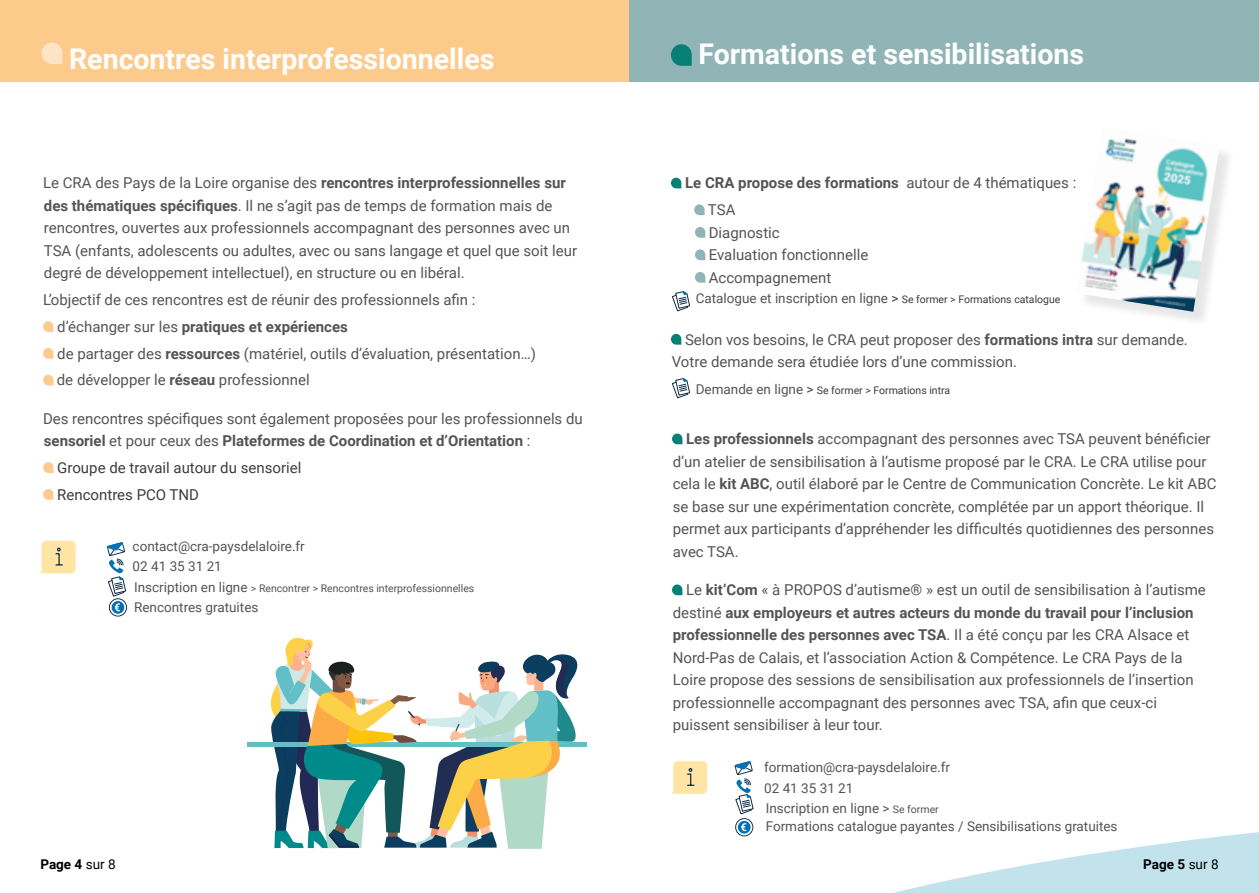
<style>
.page{position:relative;width:1259px;height:893px;background:#fff}
.page>*{position:absolute;margin:0;border:0;box-sizing:border-box;transform-origin:0 0}
.t1{font:700 28.5px "Roboto";color:#fff}
.t2{font:15px/22.5px "Roboto";color:#555454}
.t3{font:700 15px/26.7px "Roboto";color:#555454}
.t4{font:15px/26.7px "Roboto";color:#3c3c3b}
.t5{font:13.5px/20.4px "Roboto";color:#555454}
.t6{font:700 13.5px "Roboto";color:#000}
.t7{font:10.5px "Roboto";color:#555454}
.t8{font:10.5px "Roboto";color:#3c3c3b}
.s1{font-weight:700}
.s2{font-size:13.5px}
.s3{font-weight:400}
.s4{color:#3c3c3b}
.s5{font-size:10.5px;color:#3c3c3b}
.s6{font-size:13.5px;color:#555454}
.s7{font-size:10.5px}
</style>
<div class="page">
<svg style="left:735px;top:818px;width:524px;height:75px"></svg>
<div style="left:0;top:0;width:629px;height:81px;background:#fccb8c"></div>
<svg style="left:42px;top:43px;width:20px;height:21px"></svg>
<svg style="left:43px;top:321px;width:11px;height:11px"></svg>
<svg style="left:43px;top:348px;width:11px;height:11px"></svg>
<svg style="left:43px;top:375px;width:11px;height:10px"></svg>
<div style="left:109px;top:598px;width:18px;height:18px;border:1px solid #153753;border-radius:50%"></div>
<svg style="left:112px;top:601px;width:12px;height:13px"></svg>
<svg style="left:115px;top:603px;width:5px;height:8px"></svg>
<svg style="left:107px;top:542px;width:19px;height:55px"></svg>
<svg style="left:40px;top:541px;width:36px;height:33px"></svg>
<svg style="left:43px;top:462px;width:11px;height:11px"></svg>
<svg style="left:43px;top:489px;width:11px;height:11px"></svg>
<div style="left:629px;top:0;width:630px;height:82px;background:#91b4b7"></div>
<svg style="left:672px;top:584px;width:10px;height:11px"></svg>
<svg style="left:672px;top:434px;width:10px;height:10px"></svg>
<svg style="left:671px;top:44px;width:21px;height:22px"></svg>
<svg style="left:671px;top:178px;width:10px;height:10px"></svg>
<svg style="left:694px;top:204px;width:10px;height:11px"></svg>
<svg style="left:695px;top:227px;width:10px;height:11px"></svg>
<svg style="left:695px;top:249px;width:10px;height:11px"></svg>
<svg style="left:695px;top:272px;width:10px;height:11px"></svg>
<svg style="left:671px;top:334px;width:10px;height:11px"></svg>
<div style="left:1078px;top:129px;width:156px;height:198px;background:#000;opacity:.1"></div>
<img style="left:1078px;top:129px;width:141px;height:183px">
<svg style="left:672px;top:761px;width:35px;height:34px"></svg>
<svg style="left:734px;top:761px;width:20px;height:54px"></svg>
<div style="left:735px;top:818px;width:18px;height:18px;border:1px solid #153753;border-radius:50%"></div>
<svg style="left:738px;top:821px;width:12px;height:13px"></svg>
<svg style="left:741px;top:823px;width:5px;height:8px"></svg>
<svg style="left:672px;top:378px;width:18px;height:21px"></svg>
<svg style="left:672px;top:291px;width:18px;height:21px"></svg>
<hr style="left:247px;top:742px;width:340px;height:4px;background:#63bfc4">
<svg style="left:270px;top:637px;width:312px;height:212px"></svg>
<h1 class="t1" style="left:69px;top:39px;width:427px">Rencontres interprofessionnelles</h1>
<p class="t2" style="left:43px;top:171px;width:535px">Le CRA des Pays de la Loire organise des <span class="s1">rencontres interprofessionnelles sur des thématiques spécifiques</span>. Il ne s’agit pas de temps de formation mais de rencontres, ouvertes aux professionnels accompagnant des personnes avec un TSA (enfants, adolescents ou adultes, avec ou sans langage et quel que soit leur degré de développement intellectuel), en structure ou en libéral.</p>
<p class="t2" style="left:57px;top:286px;width:480px;line-height:26.7px;text-indent:-14px">L’objectif de ces rencontres est de réunir des professionnels afin : d’échanger sur les <span class="s1">pratiques et expériences<br></span>de partager des <span class="s1">ressources</span> (matériel, outils d’évaluation, présentation…) de développer le <span class="s1">réseau</span> professionnel</p>
<p class="t2" style="left:43px;top:407px;width:541px">Des rencontres spécifiques sont également proposées pour les professionnels du <span class="s1">sensoriel</span> et pour ceux des <span class="s1">Plateformes de Coordination et d’Orientation</span> :</p>
<p class="t4" style="left:57px;top:454px;width:246px">Groupe de travail autour du sensoriel<br>Rencontres PCO TND</p>
<p class="t5" style="left:133px;top:535px;width:174px">contact@cra-paysdelaloire.fr<br>02 41 35 31 21</p>
<p class="t7" style="left:134px;top:581px;width:342px"><span class="s2">Inscription en ligne</span> &gt; Rencontrer &gt; Rencontres interprofessionnelles</p>
<p class="t5" style="left:134px;top:597px;width:126px">Rencontres gratuites</p>
<p class="t6" style="left:40px;top:855px;width:77px">Page 4 <span class="s3">sur 8</span></p>
<h1 class="t1" style="left:698px;top:34px;width:387px">Formations et sensibilisations</h1>
<p class="t3" style="left:708px;top:169px;width:370px;text-indent:-23px">Le CRA propose des formations <span class="s3">autour de 4 thématiques :<br>TSA</span></p>
<p class="t2" style="left:708px;top:221px;width:161px">Diagnostic<br>Evaluation fonctionnelle<br>Accompagnement</p>
<p class="t5" style="left:695px;top:288px;width:366px">Catalogue et inscription en ligne <span class="s4">&gt;</span> <span class="s5">Se former &gt; Formations catalogue</span></p>
<p class="t2" style="left:672px;top:327px;width:518px;text-indent:13px">Selon vos besoins, le CRA peut proposer des <span class="s1">formations intra</span> sur demande.<br>Votre demande sera étudiée lors d’une commission.</p>
<p class="t8" style="left:695px;top:383px;width:256px"><span class="s6">Demande en ligne</span> <span class="s2">&gt;</span> Se former &gt; Formations intra</p>
<p class="t2" style="left:673px;top:427px;width:545px;text-indent:13px"><span class="s1">Les professionnels</span> accompagnant des personnes avec TSA peuvent bénéficier d’un atelier de sensibilisation à l’autisme proposé par le CRA. Le CRA utilise pour cela le <span class="s1">kit ABC</span>, outil élaboré par le Centre de Communication Concrète. Le kit ABC se base sur une expérimentation concrète, complétée par un apport théorique. Il permet aux participants d’appréhender les difficultés quotidiennes des personnes avec TSA.</p>
<p class="t2" style="left:673px;top:578px;width:534px;text-indent:13px">Le <span class="s1">kit’Com</span> « à PROPOS d’autisme® » est un outil de sensibilisation à l’autisme destiné <span class="s1">aux employeurs et autres acteurs du monde du travail pour l’inclusion professionnelle des personnes avec TSA</span>. Il a été conçu par les CRA Alsace et Nord-Pas de Calais, et l’association Action &amp; Compétence. Le CRA Pays de la Loire propose des sessions de sensibilisation aux professionnels de l’insertion professionnelle accompagnant des personnes avec TSA, afin que ceux-ci puissent sensibiliser à leur tour.</p>
<p class="t5" style="left:764px;top:757px;width:187px">formation@cra-paysdelaloire.fr<br>02 41 35 31 21<br>Inscription en ligne &gt; <span class="s7">Se former</span></p>
<p class="t5" style="left:765px;top:816px;width:353px">Formations catalogue payantes / Sensibilisations gratuites</p>
<p class="t6" style="left:1143px;top:855px;width:77px">Page 5 <span class="s3">sur 8</span></p>
</div>
